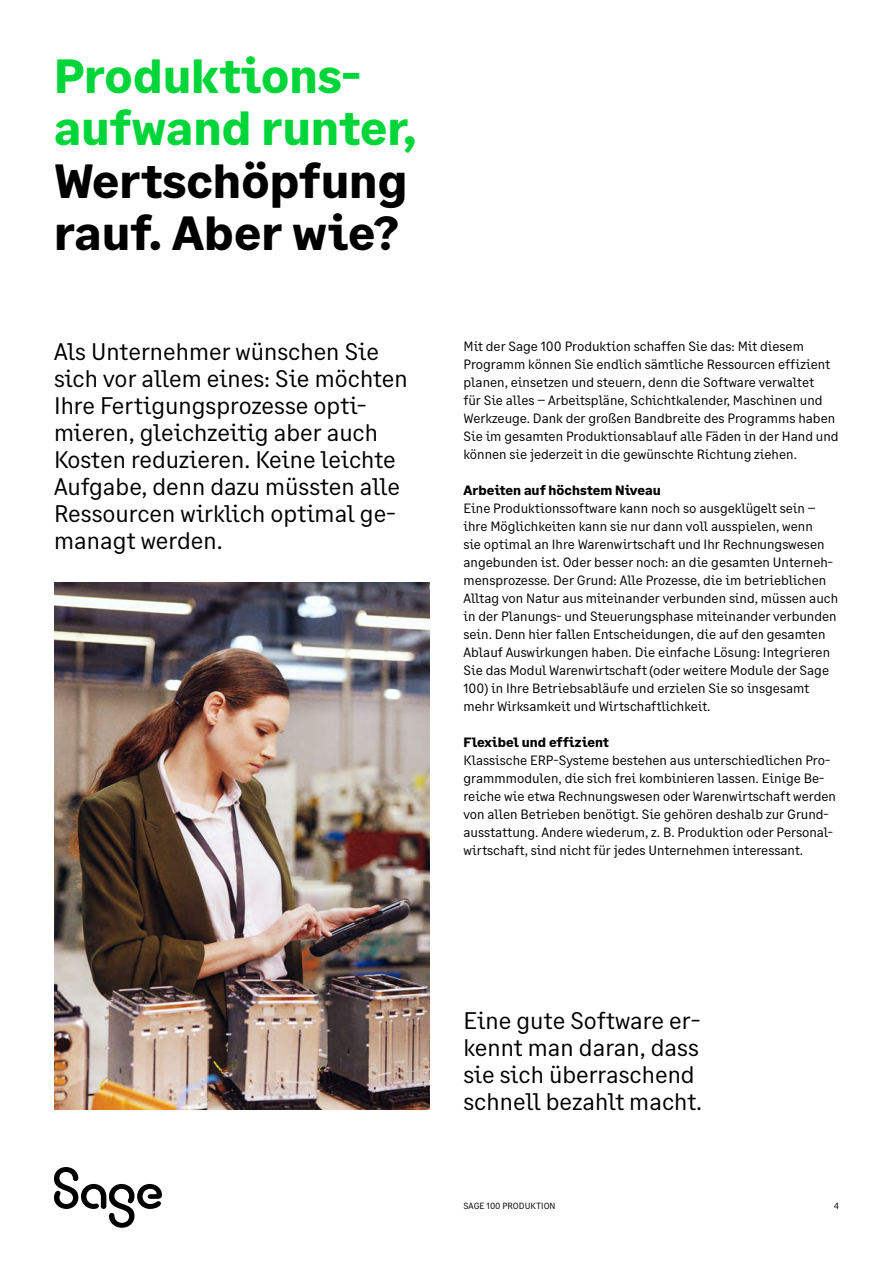
<style>
.page{position:relative;width:893px;height:1263px;background:#fff}
.page>*{position:absolute;margin:0;border:0;box-sizing:border-box;transform-origin:0 0}
.t1{font:700 48px/52.5px "Sage Text";color:#00d639}
.t2{font:700 48px/52.5px "Sage Text";color:#000}
.t3{font:24px/27px "Sage Text";color:#000}
.t4{font:13.5px/18px "Sage Text";color:#000}
.t5{font:700 13.5px "Sage Text";color:#000}
.t6{font:9px "Sage Text";color:#000}
</style>
<div class="page">
<img style="left:54px;top:583px;width:375px;height:527px">
<svg style="left:54px;top:1167px;width:108px;height:61px"></svg>
<h1 class="t1" style="left:54px;top:50px;width:364px">Produktions&shy;aufwand runter,</h1>
<h1 class="t2" style="left:54px;top:155px;width:355px">Wertschöpfung rauf. Aber wie?</h1>
<p class="t3" style="left:54px;top:338px;width:355px">Als Unternehmer wünschen Sie sich vor allem eines: Sie möchten<br>Ihre Fertigungsprozesse opti&shy;mieren, gleichzeitig aber auch<br>Kosten reduzieren. Keine leichte<br>Aufgabe, denn dazu müssten alle<br>Ressourcen wirklich optimal ge&shy;managt werden.</p>
<p class="t4" style="left:463px;top:337px;width:377px">Mit der Sage 100 Produktion schaffen Sie das: Mit diesem Programm können Sie endlich sämtliche Ressourcen effizient planen, einsetzen und steuern, denn die Software verwaltet<br>für Sie alles – Arbeitspläne, Schichtkalender, Maschinen und Werkzeuge. Dank der großen Bandbreite des Programms haben Sie im gesamten Produktionsablauf alle Fäden in der Hand und können sie jederzeit in die gewünschte Richtung ziehen.</p>
<p class="t5" style="left:463px;top:482px;width:199px">Arbeiten auf höchstem Niveau</p>
<p class="t4" style="left:463px;top:499px;width:376px">Eine Produktionssoftware kann noch so ausgeklügelt sein – ihre Möglichkeiten kann sie nur dann voll ausspielen, wenn<br>sie optimal an Ihre Warenwirtschaft und Ihr Rechnungswesen angebunden ist. Oder besser noch: an die gesamten Unterneh&shy;mensprozesse. Der Grund: Alle Prozesse, die im betrieblichen Alltag von Natur aus miteinander verbunden sind, müssen auch in der Planungs- und Steuerungsphase miteinander verbunden sein. Denn hier fallen Entscheidungen, die auf den gesamten Ablauf Auswirkungen haben. Die einfache Lösung: Integrieren Sie das Modul Warenwirtschaft (oder weitere Module der Sage 100) in Ihre Betriebsabläufe und erzielen Sie so insgesamt mehr Wirksamkeit und Wirtschaftlichkeit.</p>
<p class="t5" style="left:463px;top:734px;width:147px">Flexibel und effizient</p>
<p class="t4" style="left:463px;top:751px;width:374px">Klassische ERP-Systeme bestehen aus unterschiedlichen Pro&shy;grammmodulen, die sich frei kombinieren lassen. Einige Be&shy;reiche wie etwa Rechnungswesen oder Warenwirtschaft werden von allen Betrieben benötigt. Sie gehören deshalb zur Grund&shy;ausstattung. Andere wiederum, z. B. Produktion oder Personal&shy;wirtschaft, sind nicht für jedes Unternehmen interessant.</p>
<h2 class="t3" style="left:463px;top:1007px;width:240px">Eine gute Software er&shy;kennt man daran, dass sie sich überraschend schnell bezahlt macht.</h2>
<p class="t6" style="left:463px;top:1200px;width:94px">SAGE 100 PRODUKTION</p>
<p class="t6" style="left:834px;top:1200px;width:7px">4</p>
</div>
